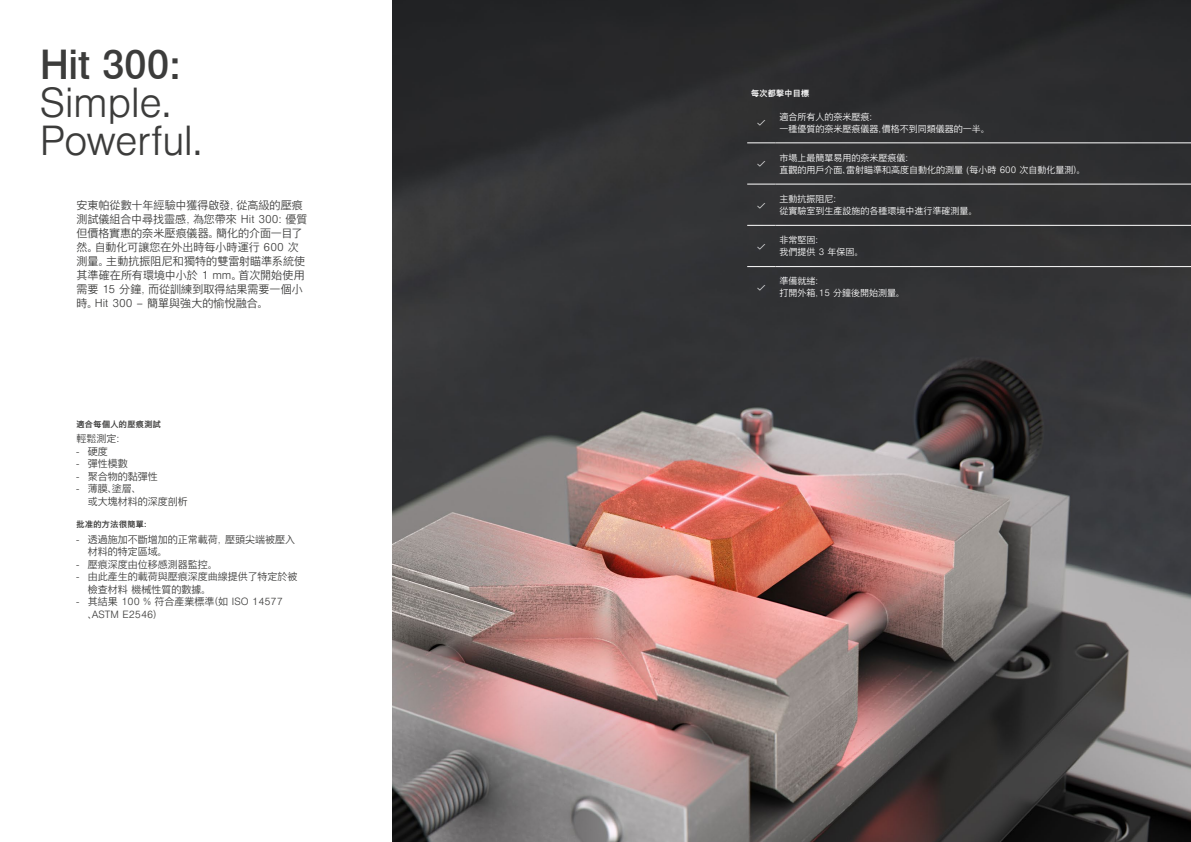
<style>
.page{position:relative;width:1191px;height:842px;background:#fff}
.page>*{position:absolute;margin:0;border:0;box-sizing:border-box;transform-origin:0 0}
.t1{font:300 40px/38px "Nimbus Sans Global";letter-spacing:-.015em;color:#3c3c3b}
.t2{font:500 40px "Nimbus Sans Global";letter-spacing:-.005em;color:#3c3c3b}
.t3{font:300 11px/14px "Nimbus Sans Global";color:#3c3c3b}
.t4{font:300 10px/12.5px "Nimbus Sans Global";color:#3c3c3b}
.t5{font:300 9px/12px "Nimbus Sans Global";color:#fff}
.t6{font:500 8px "Nimbus Sans Global";letter-spacing:.055em;color:#3c3c3b}
.t7{font:500 8px "Nimbus Sans Global";letter-spacing:.04em;color:#fff}
</style>
<div class="page">
<img style="left:393px;top:0;width:798px;height:842px">
<svg style="left:747px;top:143px;width:28px;height:1px"></svg>
<hr style="left:775px;top:143px;width:416px;height:1px;background:#fff">
<svg style="left:747px;top:184px;width:28px;height:1px"></svg>
<hr style="left:775px;top:184px;width:416px;height:1px;background:#fff">
<svg style="left:747px;top:225px;width:28px;height:1px"></svg>
<hr style="left:775px;top:225px;width:416px;height:1px;background:#fff">
<svg style="left:747px;top:266px;width:28px;height:1px"></svg>
<hr style="left:775px;top:266px;width:416px;height:1px;background:#fff">
<svg style="left:757px;top:120px;width:8px;height:6px"></svg>
<svg style="left:757px;top:161px;width:8px;height:6px"></svg>
<svg style="left:757px;top:202px;width:8px;height:6px"></svg>
<svg style="left:757px;top:244px;width:8px;height:5px"></svg>
<svg style="left:757px;top:285px;width:8px;height:6px"></svg>
<h1 class="t2" style="left:40px;top:42px;width:142px">Hit 300:</h1>
<h1 class="t1" style="left:40px;top:84px;width:164px">Simple.<br>Powerful.</h1>
<p class="t7" style="left:751px;top:88px;width:59px">每次都擊中目標</p>
<p class="t5" style="left:779px;top:110px;width:212px">適合所有人的奈米壓痕：<br>一種優質的奈米壓痕儀器，價格不到同類儀器的一半。</p>
<p class="t5" style="left:779px;top:152px;width:307px">市場上最簡單易用的奈米壓痕儀：<br>直觀的用戶介面、雷射瞄準和高度自動化的測量 (每小時 600 次自動化量測）。</p>
<p class="t5" style="left:779px;top:193px;width:199px">主動抗振阻尼：<br>從實驗室到生產設施的各種環境中進行準確測量。</p>
<p class="t5" style="left:779px;top:234px;width:85px">非常堅固：<br>我們提供 3 年保固。</p>
<p class="t5" style="left:779px;top:275px;width:127px">準備就緒：<br>打開外箱，15 分鐘後開始測量。</p>
<p class="t3" style="left:77px;top:198px;width:232px">安東帕從數十年經驗中獲得啟發，從高級的壓痕測試儀組合中尋找靈感，為您帶來 Hit 300：優質但價格實惠的奈米壓痕儀器。簡化的介面一目了然。自動化可讓您在外出時每小時運行 600 次測量。主動抗振阻尼和獨特的雙雷射瞄準系統使其準確在所有環境中小於 1 mm。首次開始使用需要 15 分鐘，而從訓練到取得結果需要一個小時。Hit 300 – 簡單與強大的愉悅融合。</p>
<p class="t6" style="left:77px;top:419px;width:86px">適合每個人的壓痕測試</p>
<p class="t4" style="left:77px;top:432px;width:51px">輕鬆測定：</p>
<p class="t4" style="left:77px;top:445px;width:33px">- 硬度</p>
<p class="t4" style="left:77px;top:457px;width:53px">- 彈性模數</p>
<p class="t4" style="left:77px;top:470px;width:83px">- 聚合物的黏彈性</p>
<p class="t4" style="left:88px;top:482px;width:101px;text-indent:-11px">- 薄膜、塗層、<br>或大塊材料的深度剖析</p>
<p class="t6" style="left:77px;top:520px;width:77px">批准的方法很簡單：</p>
<p class="t4" style="left:88px;top:533px;width:209px;text-indent:-11px">- 透過施加不斷增加的正常載荷，壓頭尖端被壓入材料的特定區域。</p>
<p class="t4" style="left:77px;top:558px;width:143px">- 壓痕深度由位移感測器監控。</p>
<p class="t4" style="left:88px;top:570px;width:211px;text-indent:-11px">- 由此產生的載荷與壓痕深度曲線提供了特定於被檢查材料 機械性質的數據。</p>
<p class="t4" style="left:87px;top:595px;width:197px;text-indent:-11px">- 其結果 100 % 符合產業標準（如 ISO 14577、ASTM E2546）</p>
</div>
